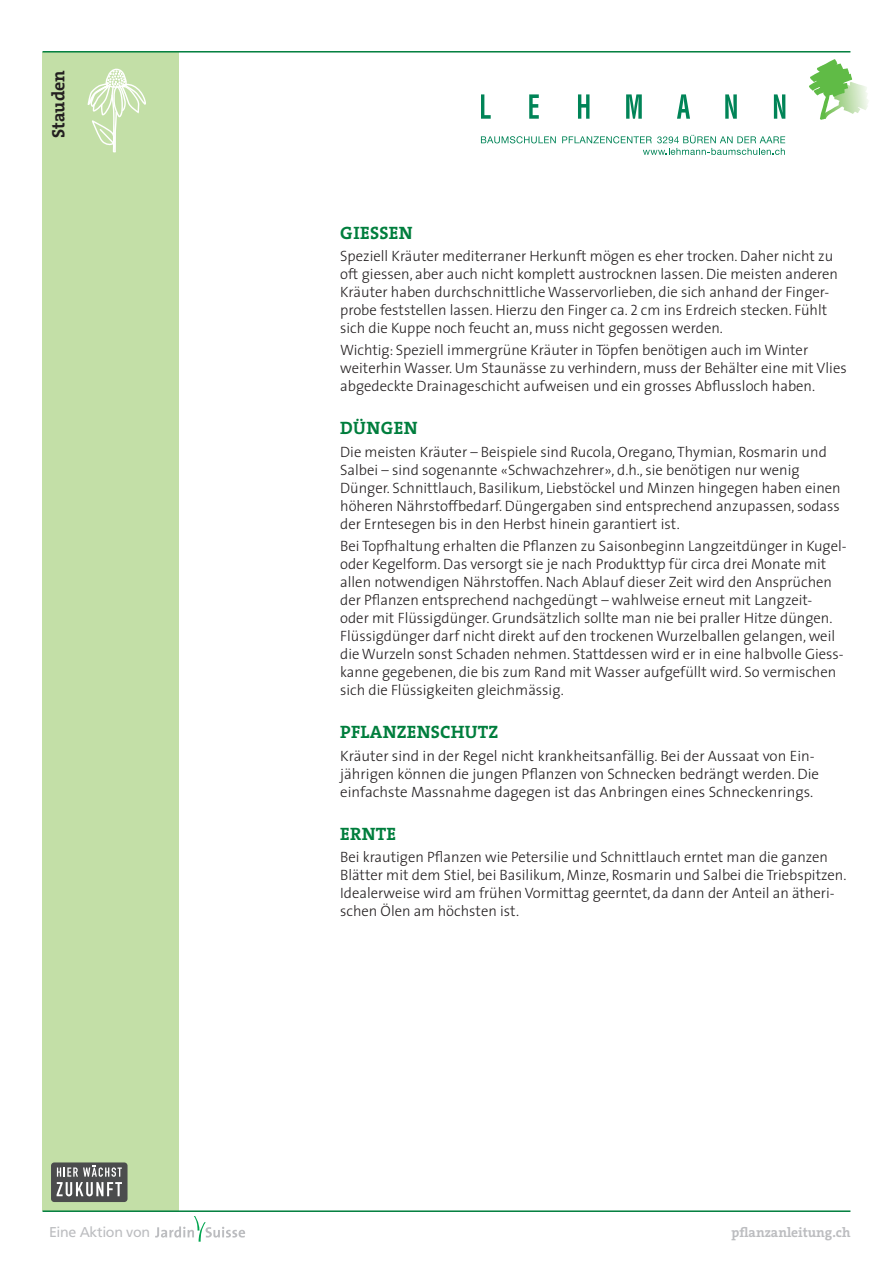
<style>
.page{position:relative;width:893px;height:1263px;background:#fff}
.page>*{position:absolute;margin:0;border:0;box-sizing:border-box;transform-origin:0 0}
._02_Titel_Prio_1{font:18px "The Serif HP7 Bld";letter-spacing:.015em;color:#007e3d}
.t1{font:18px "The Serif HP7 Bld";color:#231f20}
._01_Grundtext{font:300 15px/18px "The Sans";color:#231f20}
.t2{font:14.25px "Frutiger LT";letter-spacing:-.025em;color:#bcbdc0}
._01_Grundtext_Aufzäh{font:13.65px "The Serif HP7 Bld";color:#bcbdc0}
.s1{font-family:"The Sans Light Caps";font-weight:400}
</style>
<div class="page">
<div style="left:43px;top:52px;width:136px;height:1158px;background:#c3dfa7"></div>
<hr style="left:43px;top:1210px;width:807px;height:2px;background:#007e3d">
<hr style="left:43px;top:51px;width:807px;height:2px;background:#007e3d">
<svg style="left:155px;top:1216px;width:90px;height:26px"></svg>
<svg style="left:87px;top:68px;width:59px;height:85px"></svg>
<svg style="left:481px;top:94px;width:10px;height:25px"></svg>
<svg style="left:529px;top:94px;width:10px;height:25px"></svg>
<svg style="left:578px;top:94px;width:11px;height:25px"></svg>
<svg style="left:626px;top:94px;width:16px;height:25px"></svg>
<svg style="left:677px;top:94px;width:13px;height:25px"></svg>
<svg style="left:725px;top:94px;width:12px;height:25px"></svg>
<svg style="left:774px;top:94px;width:11px;height:25px"></svg>
<svg style="left:809px;top:59px;width:60px;height:61px"></svg>
<svg style="left:481px;top:136px;width:75px;height:7px"></svg>
<svg style="left:562px;top:135px;width:223px;height:20px"></svg>
<div style="left:51px;top:1162px;width:77px;height:40px;background:#4b4c4d;border-radius:3px"></div>
<svg style="left:57px;top:1165px;width:65px;height:31px"></svg>
<p class="t1" style="left:46px;top:138px;width:69px;rotate:-90deg">Stauden</p>
<p class="_02_Titel_Prio_1" style="left:340px;top:221px;width:74px">GIESSEN</p>
<p class="_01_Grundtext" style="left:340px;top:246px;width:499px">Speziell Kräuter mediterraner Herkunft mögen es eher trocken. Daher nicht zu oft giessen, aber auch nicht komplett austrocknen lassen. Die meisten anderen Kräuter haben durchschnittliche Wasservorlieben, die sich anhand der Finger&shy;probe feststellen lassen. Hierzu den Finger ca. <span class="s1">2</span> cm ins Erdreich stecken. Fühlt sich die Kuppe noch feucht an, muss nicht gegossen werden.</p>
<p class="_01_Grundtext" style="left:340px;top:341px;width:508px">Wichtig: Speziell immergrüne Kräuter in Töpfen benötigen auch im Winter weiterhin Wasser. Um Staunässe zu verhindern, muss der Behälter eine mit Vlies abgedeckte Drainageschicht aufweisen und ein grosses Abflussloch haben.</p>
<p class="_02_Titel_Prio_1" style="left:340px;top:416px;width:79px">DÜNGEN</p>
<p class="_01_Grundtext" style="left:340px;top:442px;width:502px">Die meisten Kräuter – Beispiele sind Rucola, Oregano, Thymian, Rosmarin und Salbei – sind sogenannte «Schwachzehrer», d.h., sie benötigen nur wenig Dünger. Schnittlauch, Basilikum, Liebstöckel und Minzen hingegen haben einen höheren Nährstoffbedarf. Düngergaben sind entsprechend anzupassen, sodass der Erntesegen bis in den Herbst hinein garantiert ist.</p>
<p class="_01_Grundtext" style="left:340px;top:536px;width:508px">Bei Topfhaltung erhalten die Pflanzen zu Saisonbeginn Langzeitdünger in Kugel&shy;oder Kegelform. Das versorgt sie je nach Produkttyp für circa drei Monate mit allen notwendigen Nährstoffen. Nach Ablauf dieser Zeit wird den Ansprüchen der Pflanzen entsprechend nachgedüngt – wahlweise erneut mit Langzeit-<br>oder mit Flüssigdünger. Grundsätzlich sollte man nie bei praller Hitze düngen.<br>Flüssigdünger darf nicht direkt auf den trockenen Wurzelballen gelangen, weil die Wurzeln sonst Schaden nehmen. Stattdessen wird er in eine halbvolle Giess&shy;kanne gegebenen, die bis zum Rand mit Wasser aufgefüllt wird. So vermischen sich die Flüssigkeiten gleichmässig.</p>
<p class="_02_Titel_Prio_1" style="left:340px;top:720px;width:159px">PFLANZENSCHUTZ</p>
<p class="_01_Grundtext" style="left:340px;top:746px;width:480px">Kräuter sind in der Regel nicht krankheitsanfällig. Bei der Aussaat von Ein&shy;jährigen können die jungen Pflanzen von Schnecken bedrängt werden. Die einfachste Massnahme dagegen ist das Anbringen eines Schneckenrings.</p>
<p class="_02_Titel_Prio_1" style="left:340px;top:822px;width:57px">ERNTE</p>
<p class="_01_Grundtext" style="left:340px;top:847px;width:508px">Bei krautigen Pflanzen wie Petersilie und Schnittlauch erntet man die ganzen Blätter mit dem Stiel, bei Basilikum, Minze, Rosmarin und Salbei die Triebspitzen.<br>Idealerweise wird am frühen Vormittag geerntet, da dann der Anteil an ätheri&shy;schen Ölen am höchsten ist.</p>
<p class="t2" style="left:49px;top:1224px;width:103px">Eine Aktion von</p>
<p class="_01_Grundtext_Aufzäh" style="left:731px;top:1224px;width:120px">pflanzanleitung.ch</p>
</div>
